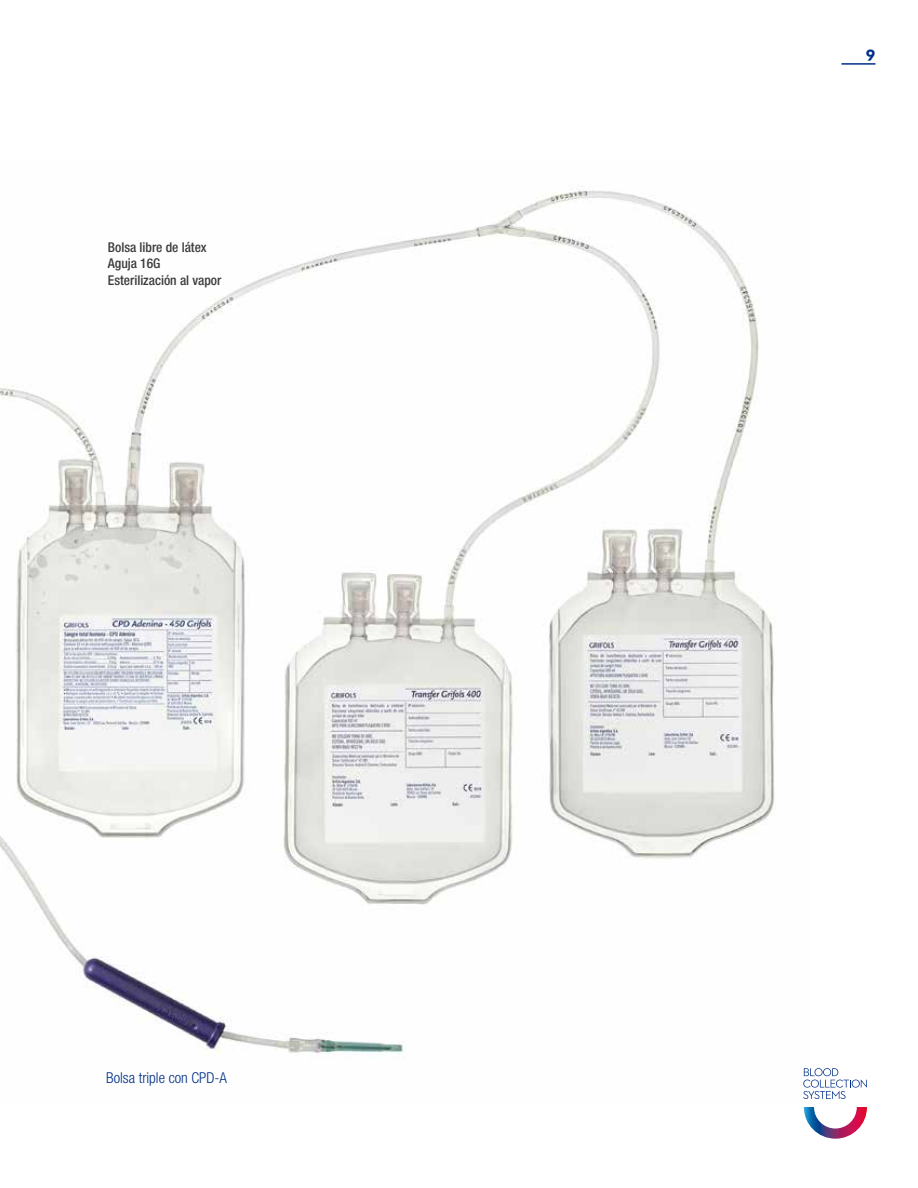
<style>
.page{position:relative;width:918px;height:1188px;background:#fff}
.page>*{position:absolute;margin:0;border:0;box-sizing:border-box;transform-origin:0 0}
.t1{font:700 18px "Neutraface 2 Text";color:#002f87}
.t2{font:300 condensed 15px "Helvetica Neue LT Pro";color:#002f87}
.t3{font:500 condensed 13.5px/16.5px "Helvetica Neue LT Pro";color:#3c3c3b}
</style>
<div class="page">
<img style="left:1px;top:186px;width:775px;height:869px">
<img style="left:0;top:388px;width:1px;height:459px">
<svg style="left:804px;top:1107px;width:63px;height:32px"></svg>
<svg style="left:803px;top:1068px;width:64px;height:31px"></svg>
<hr style="left:841px;top:63px;width:34px;height:2px;background:#002f87">
<p class="t3" style="left:108px;top:239px;width:115px">Bolsa libre de látex<br>Aguja 16G<br>Esterilización al vapor</p>
<p class="t2" style="left:106px;top:1069px;width:122px">Bolsa triple con CPD-A</p>
<h1 class="t1" style="left:866px;top:41px;width:11px">9</h1>
</div>
